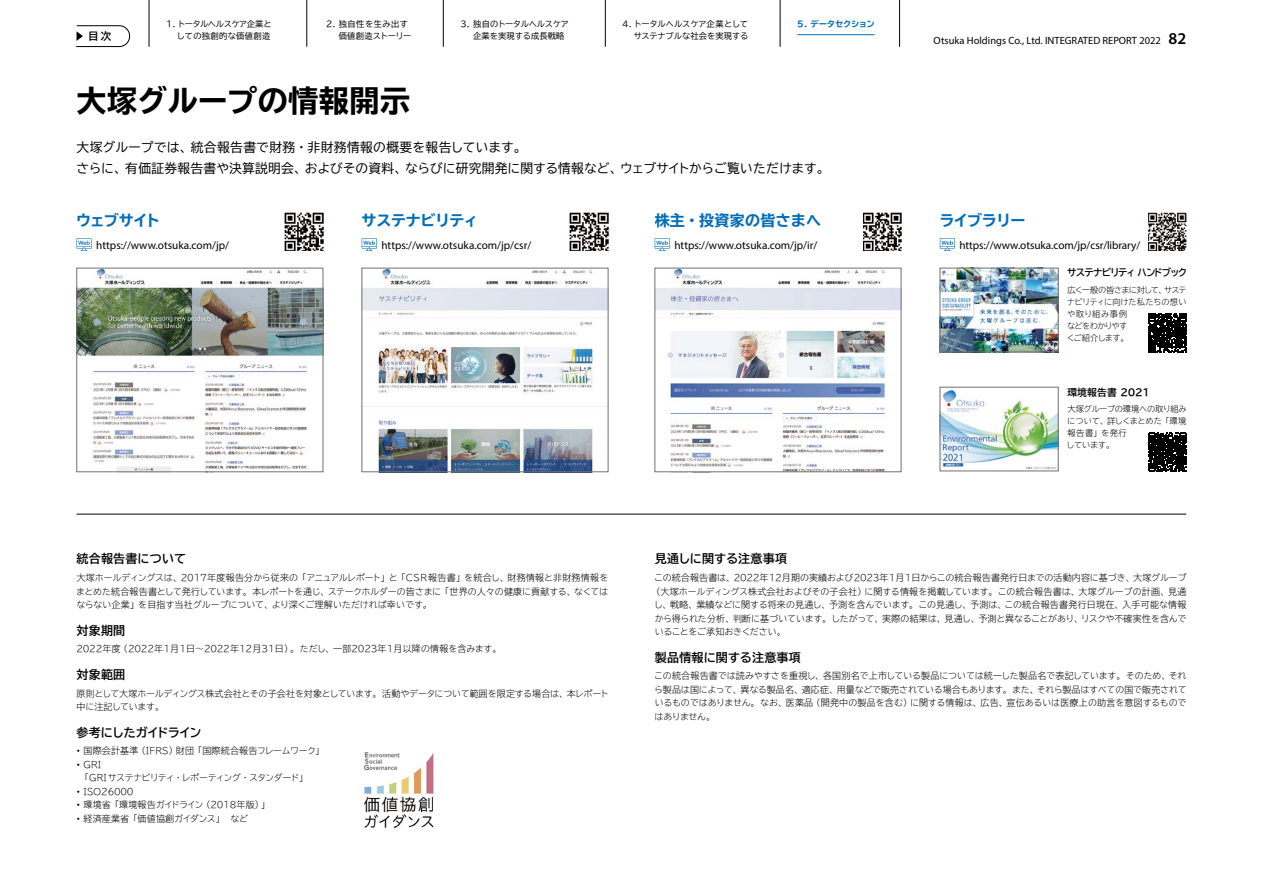
<style>
.page{position:relative;width:1263px;height:893px;background:#fff}
.page>*{position:absolute;margin:0;border:0;box-sizing:border-box;transform-origin:0 0}
.t1{font:700 expanded 30px "TBUD Go Std";letter-spacing:.02em;color:#000}
.t2{font:700 expanded 15px "TBUD Go Std";letter-spacing:-.01em;color:#036eb8}
.t3{font:700 expanded 15px "TBUD Go Std";letter-spacing:.02em;color:#036eb8}
.t4{font:700 expanded 15px "TBUD Go Std";letter-spacing:-.03em;color:#036eb8}
.t5{font:12.75px/21px "TBUD Go Std";letter-spacing:.02em;color:#000}
.t6{font:700 12px "TBUD Go Std";letter-spacing:.02em;color:#000}
.t7{font:700 12px "TBUD Go Std";letter-spacing:-.045em;color:#000}
.t8{font:11.25px "Myriad Pro";color:#000}
.t9{font:10.5px "Myriad Pro";color:#000}
.t10{font:700 10.5px "TBUD Go Std";color:#000}
.t11{font:700 9.75px "TBUD Go Std";letter-spacing:-.11em;color:#000}
.t12{font:700 9.75px "TBUD Go Std";letter-spacing:.02em;color:#000}
.t13{font:300 9px/13.5px "TBUD Go Std Super";letter-spacing:-.005em;color:#000;text-align:justify}
.t14{font:300 9px/13.5px "TBUD Go Std Super";letter-spacing:-.025em;color:#000}
.t15{font:300 9px "TBUD Go Std Super";letter-spacing:.015em;color:#000}
.t16{font:300 9px "TBUD Go Std Super";letter-spacing:.02em;color:#000}
.t17{font:300 9px/13.5px "TBUD Go Std Super";letter-spacing:-.065em;color:#000}
.t18{font:300 9px "TBUD Go Std Super";letter-spacing:-.04em;color:#000}
.t19{font:300 9px "TBUD Go Std Super";letter-spacing:-.03em;color:#000}
.t20{font:8.25px/12px "TBUD Go Std";color:#000}
.t21{font:300 8.25px/12px "TBUD Go Std Super";letter-spacing:-.065em;color:#000}
.t22{font:300 8.25px/12px "TBUD Go Std Super";letter-spacing:-.035em;color:#000}
.t23{font:8.25px/12px "TBUD Go Std";letter-spacing:.045em;color:#000}
.t24{font:8.25px "TBUD Go Std";letter-spacing:-.05em;color:#000}
.t25{font:700 expanded 8.25px "TBUD Go Std";letter-spacing:-.015em;color:#036eb8}
.s1{font-weight:600;font-size:16.5px}
</style>
<div class="page">
<img style="left:364px;top:752px;width:70px;height:77px">
<svg style="left:77px;top:238px;width:15px;height:13px"></svg>
<svg style="left:655px;top:238px;width:15px;height:13px"></svg>
<svg style="left:362px;top:238px;width:15px;height:13px"></svg>
<svg style="left:940px;top:238px;width:15px;height:13px"></svg>
<img style="left:285px;top:213px;width:38px;height:38px">
<img style="left:79px;top:270px;width:242px;height:200px">
<div style="left:77px;top:268px;width:246px;height:204px;border:1px solid #727171"></div>
<img style="left:657px;top:270px;width:242px;height:200px">
<div style="left:655px;top:268px;width:246px;height:204px;border:1px solid #727171"></div>
<img style="left:364px;top:270px;width:242px;height:200px">
<div style="left:362px;top:268px;width:246px;height:204px;border:1px solid #727171"></div>
<img style="left:942px;top:270px;width:114px;height:80px">
<div style="left:940px;top:268px;width:118px;height:84px;border:1px solid #727171"></div>
<img style="left:863px;top:213px;width:38px;height:38px">
<img style="left:570px;top:213px;width:38px;height:38px">
<img style="left:1148px;top:213px;width:38px;height:38px">
<svg style="left:1148px;top:314px;width:38px;height:38px"></svg>
<img style="left:942px;top:390px;width:114px;height:79px">
<div style="left:940px;top:387px;width:118px;height:84px;border:1px solid #727171"></div>
<hr style="left:77px;top:514px;width:1109px;height:1px;background:#000">
<svg style="left:1148px;top:433px;width:38px;height:38px"></svg>
<hr style="left:306px;top:0;width:1px;height:47px;background:#000">
<hr style="left:149px;top:0;width:1px;height:47px;background:#000">
<hr style="left:443px;top:0;width:1px;height:47px;background:#000">
<hr style="left:605px;top:0;width:1px;height:47px;background:#000">
<hr style="left:780px;top:0;width:1px;height:47px;background:#000">
<hr style="left:899px;top:0;width:1px;height:47px;background:#000">
<svg style="left:76px;top:25px;width:54px;height:22px"></svg>
<hr style="left:797px;top:34px;width:77px;height:1px;background:#036eb8">
<p class="t24" style="left:166px;top:17px;width:107px">1. トータルヘルスケア企業と</p>
<p class="t25" style="left:797px;top:19px;width:79px">5. データセクション</p>
<p class="t23" style="left:177px;top:30px;width:95px">しての独創的な価値創造</p>
<p class="t23" style="left:339px;top:18px;width:74px;text-indent:-13px">2. 独自性を生み出す価値創造ストーリー</p>
<p class="t20" style="left:473px;top:18px;width:97px;text-indent:-13px">3. 独自のトータルヘルスケア企業を実現する成長戦略</p>
<p class="t20" style="left:622px;top:18px;width:127px">4. トータルヘルスケア企業として</p>
<p class="t10" style="left:77px;top:28px;width:36px">　目次</p>
<p class="t20" style="left:634px;top:30px;width:116px">サステナブルな社会を実現する</p>
<p class="t9" style="left:934px;top:34px;width:254px">Otsuka Holdings Co., Ltd. INTEGRATED REPORT 2022 <span class="s1">82</span></p>
<h1 class="t1" style="left:77px;top:84px;width:335px">大塚グループの情報開示</h1>
<h3 class="t5" style="left:76px;top:136px;width:755px">大塚グループでは、統合報告書で財務・非財務情報の概要を報告しています。<br>さらに、有価証券報告書や決算説明会、およびその資料、ならびに研究開発に関する情報など、ウェブサイトからご覧いただけます。</h3>
<h2 class="t2" style="left:76px;top:212px;width:86px">ウェブサイト</h2>
<h2 class="t4" style="left:361px;top:212px;width:118px">サステナビリティ</h2>
<h2 class="t3" style="left:655px;top:212px;width:168px">株主・投資家の皆さまへ</h2>
<h2 class="t2" style="left:939px;top:212px;width:88px">ライブラリー</h2>
<p class="t8" style="left:96px;top:238px;width:134px">https://www.otsuka.com/jp/</p>
<p class="t8" style="left:381px;top:238px;width:151px">https://www.otsuka.com/jp/csr/</p>
<p class="t8" style="left:674px;top:238px;width:144px">https://www.otsuka.com/jp/ir/</p>
<p class="t8" style="left:959px;top:238px;width:182px">https://www.otsuka.com/jp/csr/library/</p>
<p class="t11" style="left:1067px;top:265px;width:122px">サステナビリティ ハンドブック</p>
<p class="t21" style="left:1067px;top:283px;width:122px">広く一般の皆さまに対して、サステナビリティに向けた私たちの想いや取り組み事例<br>などをわかりやす<br>くご紹介します。</p>
<h3 class="t6" style="left:77px;top:549px;width:111px">統合報告書について</h3>
<p class="t13" style="left:76px;top:571px;width:534px">大塚ホールディングスは、2017年度報告分から従来の「アニュアルレポート」と「CSR報告書」を統合し、財務情報と非財務情報をまとめた統合報告書として発行しています。本レポートを通じ、ステークホルダーの皆さまに「世界の人々の健康に貢献する、なくてはならない企業」を目指す当社グループについて、より深くご理解いただければ幸いです。</p>
<h3 class="t6" style="left:77px;top:620px;width:50px">対象期間</h3>
<p class="t13" style="left:77px;top:642px;width:426px">2022年度（2022年1月1日〜2022年12月31日）。ただし、一部2023年1月以降の情報を含みます。</p>
<h3 class="t6" style="left:77px;top:665px;width:50px">対象範囲</h3>
<p class="t14" style="left:77px;top:686px;width:534px">原則として大塚ホールディングス株式会社とその子会社を対象としています。活動やデータについて範囲を限定する場合は、本レポート中に注記しています。</p>
<h3 class="t7" style="left:77px;top:722px;width:126px">参考にしたガイドライン</h3>
<p class="t16" style="left:77px;top:744px;width:249px">• 国際会計基準（IFRS）財団「国際統合報告フレームワーク」</p>
<p class="t17" style="left:80px;top:757px;width:230px;text-indent:-3px">• GRI<br>「GRI サステナビリティ・レポーティング・スタンダード」</p>
<p class="t19" style="left:77px;top:784px;width:58px">• ISO26000</p>
<p class="t13" style="left:77px;top:798px;width:195px">• 環境省「環境報告ガイドライン（2018年版）」</p>
<p class="t16" style="left:77px;top:811px;width:173px">• 経済産業省「価値協創ガイダンス」　など</p>
<p class="t12" style="left:1067px;top:384px;width:84px">環境報告書 2021</p>
<p class="t22" style="left:1067px;top:402px;width:121px">大塚グループの環境への取り組みについて、詳しくまとめた「環境報告書」を発行<br>しています。</p>
<h3 class="t6" style="left:655px;top:549px;width:134px">見通しに関する注意事項</h3>
<p class="t13" style="left:654px;top:571px;width:534px">この統合報告書は、2022年12月期の実績および2023年1月1日からこの統合報告書発行日までの活動内容に基づき、大塚グループ</p>
<p class="t13" style="left:651px;top:584px;width:536px">（大塚ホールディングス株式会社およびその子会社）に関する情報を掲載しています。この統合報告書は、大塚グループの計画、見通</p>
<p class="t15" style="left:654px;top:597px;width:534px">し、戦略、業績などに関する将来の見通し、予測を含んでいます。この見通し、予測は、この統合報告書発行日現在、入手可能な情報</p>
<p class="t13" style="left:655px;top:611px;width:533px">から得られた分析、判断に基づいています。したがって、実際の結果は、見通し、予測と異なることがあり、リスクや不確実性を含んで</p>
<p class="t18" style="left:655px;top:624px;width:132px">いることをご承知おきください。</p>
<h3 class="t6" style="left:655px;top:647px;width:147px">製品情報に関する注意事項</h3>
<p class="t13" style="left:654px;top:669px;width:534px">この統合報告書では読みやすさを重視し、各国別名で上市している製品については統一した製品名で表記しています。そのため、それら製品は国によって、異なる製品名、適応症、用量などで販売されている場合もあります。また、それら製品はすべての国で販売されているものではありません。なお、医薬品（開発中の製品を含む）に関する情報は、広告、宣伝あるいは医療上の助言を意図するものではありません。</p>
</div>
